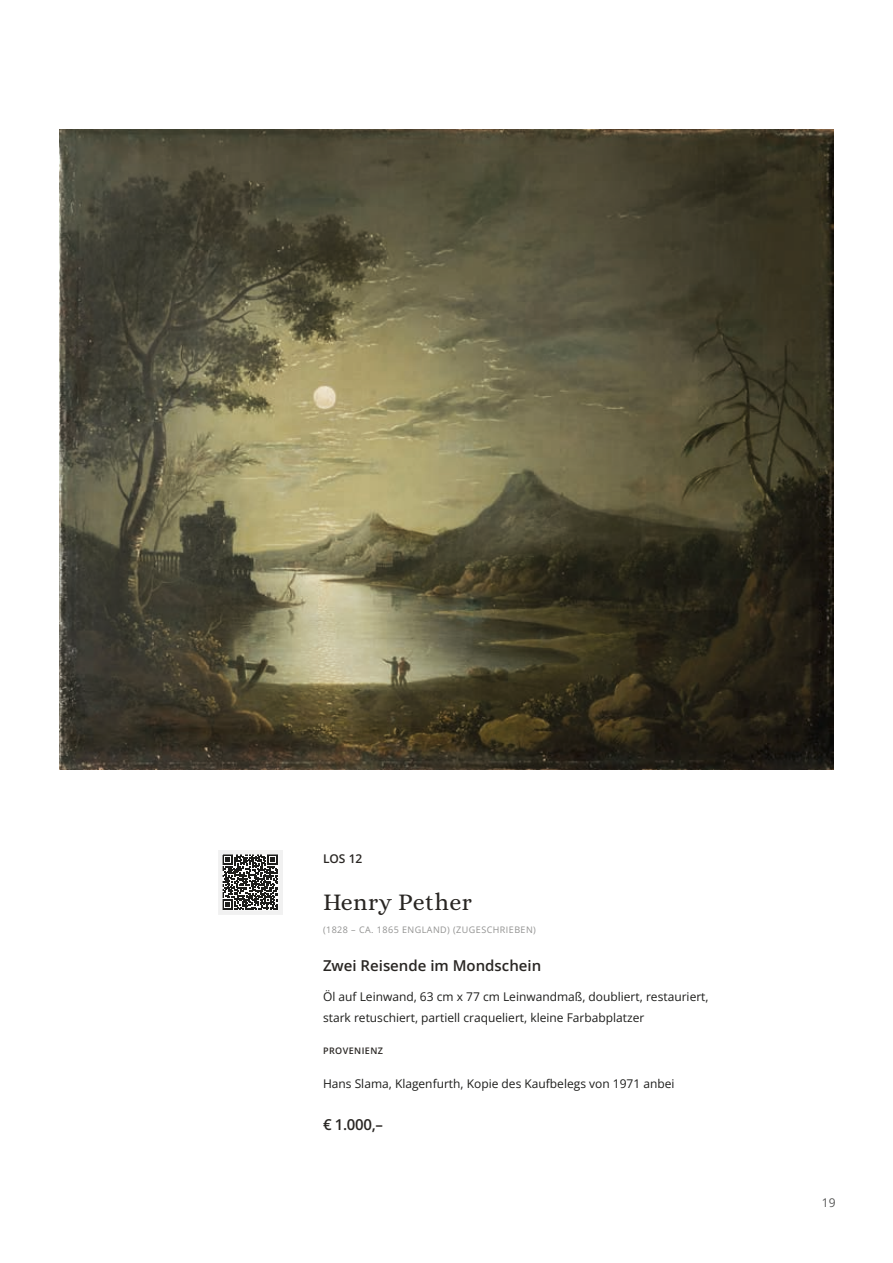
<style>
.page{position:relative;width:893px;height:1263px;background:#fff}
.page>*{position:absolute;margin:0;border:0;box-sizing:border-box;transform-origin:0 0}
.Titel_-_Kuenstler{font:24px "Alice";letter-spacing:.02em;color:#292623}
.Titel_-_Kunstwerk{font:600 15px "Open Sans";color:#292623}
.Preis{font:600 15px "Open Sans";color:#292623}
.Body_Text{font:12px/21px "Open Sans";color:#1d1d1b}
.Titel_-_LOS{font:600 12px "Open Sans";color:#292623}
.t1{font:12px "Open Sans";color:#575756}
.Titel_-_Kuenstler_-_Datum{font:9px "Open Sans";letter-spacing:.05em;color:#919190}
.Titel_-_Provenienz{font:600 9px "Open Sans";letter-spacing:.05em;color:#292623}
</style>
<div class="page">
<svg style="left:223px;top:855px;width:55px;height:55px"></svg>
<div style="left:218px;top:850px;width:65px;height:65px;border:4px solid #f1f1f1"></div>
<img style="left:59px;top:129px;width:775px;height:641px">
<p class="Titel_-_LOS" style="left:323px;top:850px;width:41px">LOS 12</p>
<p class="Titel_-_Kuenstler" style="left:323px;top:889px;width:151px">Henry Pether</p>
<p class="Titel_-_Kuenstler_-_Datum" style="left:323px;top:924px;width:214px">(1828 – CA. 1865 ENGLAND) (ZUGESCHRIEBEN)</p>
<p class="Titel_-_Kunstwerk" style="left:323px;top:955px;width:220px">Zwei Reisende im Mondschein</p>
<p class="Body_Text" style="left:323px;top:985px;width:387px">Öl auf Leinwand, 63 cm x 77 cm Leinwandmaß, doubliert, restauriert, stark retuschiert, partiell craqueliert, kleine Farbabplatzer</p>
<p class="Titel_-_Provenienz" style="left:323px;top:1044px;width:62px">PROVENIENZ</p>
<p class="Body_Text" style="left:323px;top:1072px;width:353px">Hans Slama, Klagenfurth, Kopie des Kaufbelegs von 1971 anbei</p>
<p class="Preis" style="left:323px;top:1114px;width:62px">€ 1.000,–</p>
<p class="t1" style="left:822px;top:1194px;width:15px">19</p>
</div>
